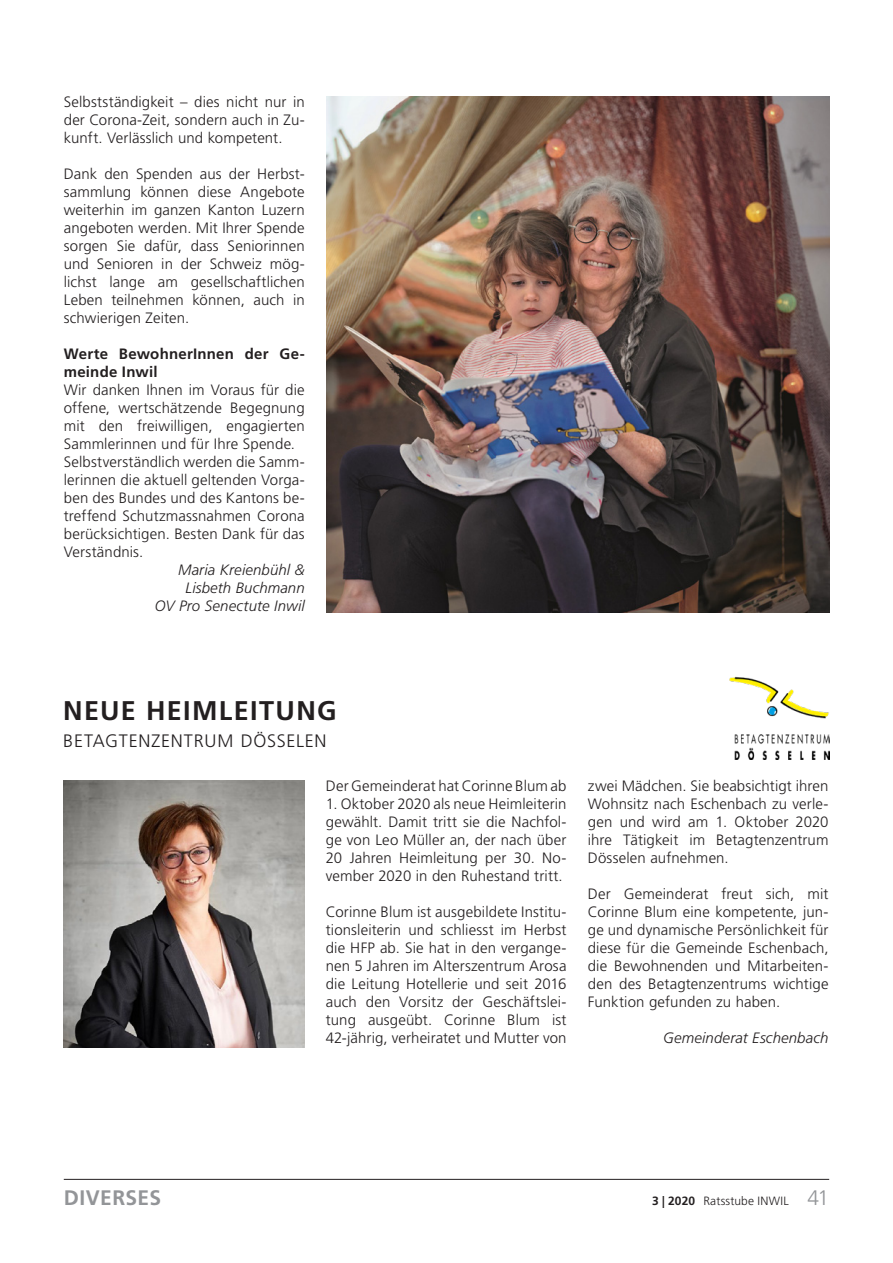
<style>
.page{position:relative;width:893px;height:1263px;background:#fff}
.page>*{position:absolute;margin:0;border:0;box-sizing:border-box;transform-origin:0 0}
.t1{font:700 27px "Frutiger LT Std";letter-spacing:.05em;color:#231f20}
.t2{font:700 21px "Frutiger LT Std";letter-spacing:.02em;color:#939598}
.t3{font:300 18px "Frutiger LT Std";letter-spacing:.04em;color:#231f20}
.t4{font:300 15px/18px "Frutiger LT Std";letter-spacing:.01em;color:#231f20;text-align:justify}
.t5{font:italic 300 15px/18px "Frutiger LT Std";letter-spacing:.01em;color:#231f20;text-align:right}
.t6{font:700 15px/18px "Frutiger LT Std";letter-spacing:.015em;color:#231f20}
.t7{font:300 12px "Frutiger LT Std";letter-spacing:.02em;color:#231f20}
.s1{font-weight:700}
.s2{font-size:21px;color:#939598}
</style>
<div class="page">
<hr style="left:64px;top:1179px;width:765px;height:1px;background:#231f20">
<img style="left:326px;top:97px;width:503px;height:515px">
<img style="left:729px;top:676px;width:100px;height:84px">
<img style="left:64px;top:781px;width:241px;height:266px">
<p class="t4" style="left:64px;top:93px;width:242px">Selbstständigkeit – dies nicht nur in der Corona-Zeit, sondern auch in Zu&shy;kunft. Verlässlich und kompetent.</p>
<p class="t4" style="left:64px;top:165px;width:242px">Dank den Spenden aus der Herbst&shy;sammlung können diese Angebote weiterhin im ganzen Kanton Luzern angeboten werden. Mit Ihrer Spende sorgen Sie dafür, dass Seniorinnen und Senioren in der Schweiz mög&shy;lichst lange am gesellschaftlichen Leben teilnehmen können, auch in schwierigen Zeiten.</p>
<p class="t6" style="left:64px;top:345px;width:242px">Werte BewohnerInnen der Ge&shy;meinde Inwil</p>
<p class="t4" style="left:64px;top:381px;width:242px;text-align:left">Wir danken Ihnen im Voraus für die offene, wertschätzende Begegnung mit den freiwilligen, engagierten Sammlerinnen und für Ihre Spende.<br>Selbstverständlich werden die Samm&shy;lerinnen die aktuell geltenden Vorga&shy;ben des Bundes und des Kantons be&shy;treffend Schutzmassnahmen Corona berücksichtigen. Besten Dank für das Verständnis.</p>
<p class="t5" style="left:155px;top:561px;width:151px">Maria Kreienbühl &amp;<br>Lisbeth Buchmann<br>OV Pro Senectute Inwil</p>
<h1 class="t1" style="left:63px;top:695px;width:275px">NEUE HEIMLEITUNG</h1>
<p class="t3" style="left:63px;top:731px;width:265px">BETAGTENZENTRUM DÖSSELEN</p>
<p class="t4" style="left:326px;top:777px;width:242px">Der Gemeinderat hat Corinne Blum ab</p>
<p class="t4" style="left:326px;top:795px;width:242px">1. Oktober 2020 als neue Heimleiterin gewählt. Damit tritt sie die Nachfol&shy;ge von Leo Müller an, der nach über 20 Jahren Heimleitung per 30. No&shy;vember 2020 in den Ruhestand tritt.</p>
<p class="t4" style="left:326px;top:903px;width:242px">Corinne Blum ist ausgebildete Institu&shy;tionsleiterin und schliesst im Herbst die HFP ab. Sie hat in den vergange&shy;nen 5 Jahren im Alterszentrum Arosa die Leitung Hotellerie und seit 2016 auch den Vorsitz der Geschäftslei&shy;tung ausgeübt. Corinne Blum ist 42-jährig, verheiratet und Mutter von</p>
<p class="t4" style="left:588px;top:777px;width:242px">zwei Mädchen. Sie beabsichtigt ihren Wohnsitz nach Eschenbach zu verle&shy;gen und wird am 1. Oktober 2020 ihre Tätigkeit im Betagtenzentrum Dösselen aufnehmen.</p>
<p class="t4" style="left:588px;top:885px;width:242px">Der Gemeinderat freut sich, mit Corinne Blum eine kompetente, jun&shy;ge und dynamische Persönlichkeit für diese für die Gemeinde Eschenbach, die Bewohnenden und Mitarbeiten&shy;den des Betagtenzentrums wichtige Funktion gefunden zu haben.</p>
<p class="t5" style="left:663px;top:1029px;width:167px">Gemeinderat Eschenbach</p>
<h2 class="t2" style="left:64px;top:1185px;width:99px">DIVERSES</h2>
<p class="t7" style="left:652px;top:1194px;width:179px"><span class="s1">3 | 2020</span> Ratsstube INWIL <span class="s2">41</span></p>
</div>
